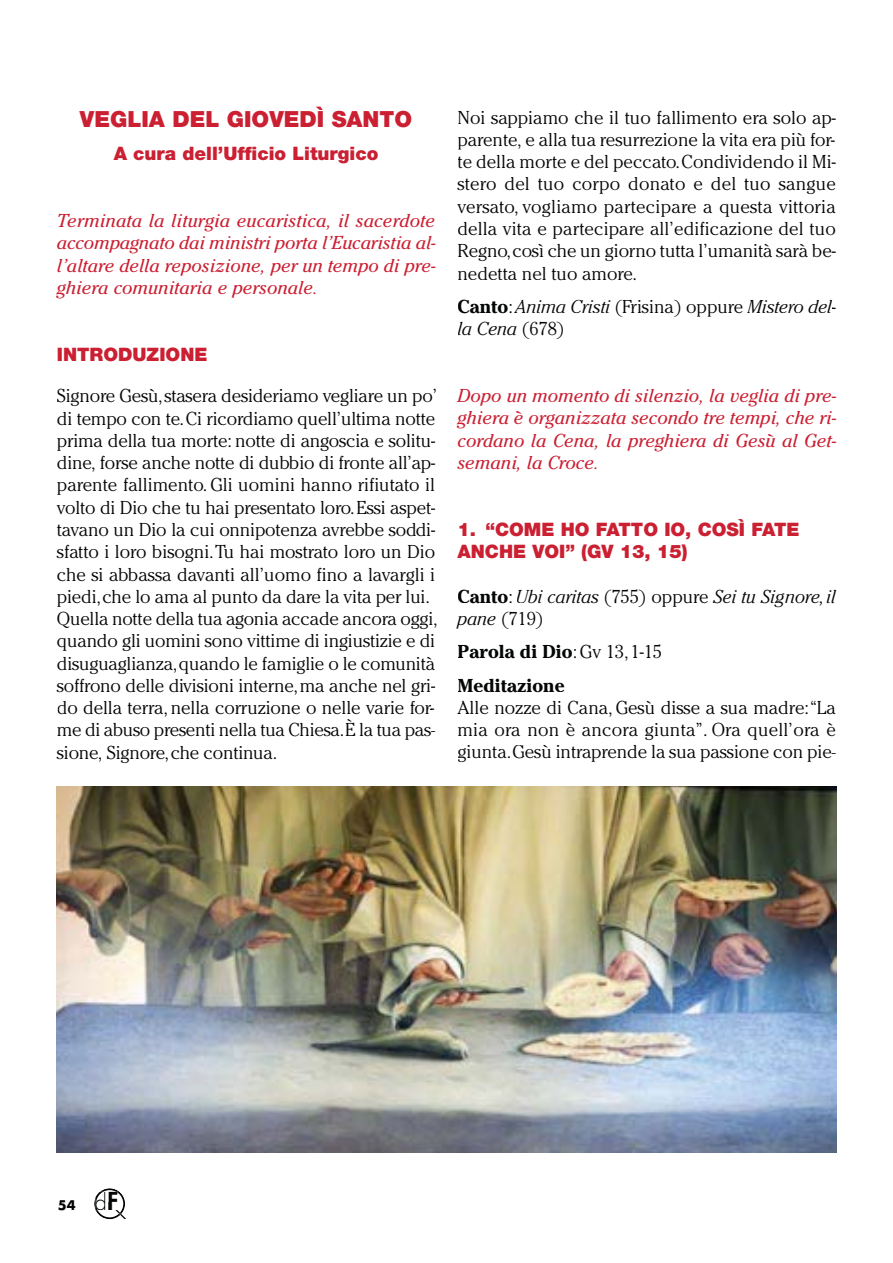
<style>
.page{position:relative;width:893px;height:1263px;background:#fff}
.page>*{position:absolute;margin:0;border:0;box-sizing:border-box;transform-origin:0 0}
.t1{font:900 22.2px "Helvetica Neue";color:#cb1f32}
.t2{font:300 18.6px/22.2px "Cheltenham";letter-spacing:-.01em;color:#040505;text-align:justify}
.t3{font:italic 18.6px/22.2px "Cheltenham";color:#cb1f32;text-align:justify}
.t4{font:italic 300 18.6px/22.2px "Cheltenham";color:#040505}
.t5{font:900 18.6px/22.2px "Helvetica Neue";color:#cb1f32}
.t6{font:700 18.6px/33.5px "Cheltenham";color:#040505}
.t7{font:700 13.05px "Futura";color:#040505}
.s1{font-weight:700;font-style:normal}
.s2{font-style:normal}
.s3{font-weight:300}
.s4{font-family:"Futura Std";font-weight:300;font-size:22.05px}
.s5{font-family:"Futura Std";font-weight:800;font-size:24.45px}
</style>
<div class="page">
<svg style="left:94px;top:1188px;width:32px;height:32px"></svg>
<div style="left:108px;top:1202px;width:10px;height:8px;background:#fff"></div>
<img style="left:57px;top:787px;width:779px;height:365px">
<p class="t1" style="left:80px;top:111px;width:334px">VEGLIA DEL GIOVEDÌ SANTO</p>
<p class="t5" style="left:114px;top:144px;width:266px">A cura dell’Ufficio Liturgico</p>
<p class="t3" style="left:57px;top:211px;width:380px">Terminata la liturgia eucaristica, il sacerdote accompagnato dai ministri porta l’Eucaristia al&shy;l’altare della reposizione, per un tempo di pre&shy;ghiera comunitaria e personale.</p>
<p class="t5" style="left:57px;top:344px;width:152px">INTRODUZIONE</p>
<p class="t2" style="left:57px;top:387px;width:382px;text-align:left">Signore Gesù, stasera desideriamo vegliare un po’ di tempo con te. Ci ricordiamo quell’ultima notte prima della tua morte: notte di angoscia e solitu&shy;dine, forse anche notte di dubbio di fronte all’ap&shy;parente fallimento. Gli uomini hanno rifiutato il volto di Dio che tu hai presentato loro. Essi aspet&shy;tavano un Dio la cui onnipotenza avrebbe soddi&shy;sfatto i loro bisogni. Tu hai mostrato loro un Dio che si abbassa davanti all’uomo fino a lavargli i piedi, che lo ama al punto da dare la vita per lui.<br>Quella notte della tua agonia accade ancora oggi, quando gli uomini sono vittime di ingiustizie e di disuguaglianza, quando le famiglie o le comunità soffrono delle divisioni interne, ma anche nel gri&shy;do della terra, nella corruzione o nelle varie for&shy;me di abuso presenti nella tua Chiesa.È la tua pas&shy;sione, Signore, che continua.</p>
<p class="t2" style="left:457px;top:108px;width:380px">Noi sappiamo che il tuo fallimento era solo ap&shy;parente, e alla tua resurrezione la vita era più for&shy;te della morte e del peccato. Condividendo il Mi&shy;stero del tuo corpo donato e del tuo sangue versato, vogliamo partecipare a questa vittoria della vita e partecipare all’edificazione del tuo Regno, così che un giorno tutta l’umanità sarà be&shy;nedetta nel tuo amore.</p>
<p class="t4" style="left:457px;top:297px;width:380px"><span class="s1">Canto</span><span class="s2">:</span>Anima Cristi <span class="s2">(Frisina) oppure</span> Mistero del&shy;la Cena <span class="s2">(678)</span></p>
<p class="t3" style="left:457px;top:386px;width:380px">Dopo un momento di silenzio, la veglia di pre&shy;ghiera è organizzata secondo tre tempi, che ri&shy;cordano la Cena, la preghiera di Gesù al Get&shy;semani, la Croce.</p>
<p class="t5" style="left:457px;top:520px;width:344px">1. “COME HO FATTO IO, COSÌ FATE<br>ANCHE VOI” (GV 13, 15)</p>
<p class="t4" style="left:457px;top:587px;width:380px"><span class="s1">Canto</span><span class="s2">:</span> Ubi caritas <span class="s2">(755) oppure</span> Sei tu Signore, il pane <span class="s2">(719)</span></p>
<p class="t6" style="left:457px;top:637px;width:206px">Parola di Dio<span class="s3">: Gv 13, 1-15<br></span>Meditazione</p>
<p class="t2" style="left:457px;top:698px;width:380px">Alle nozze di Cana, Gesù disse a sua madre:“La mia ora non è ancora giunta”. Ora quell’ora è giunta. Gesù intraprende la sua passione con pie-</p>
<p class="t7" style="left:58px;top:1199px;width:62px">54 <span class="s4">d</span><span class="s5">F</span></p>
</div>
